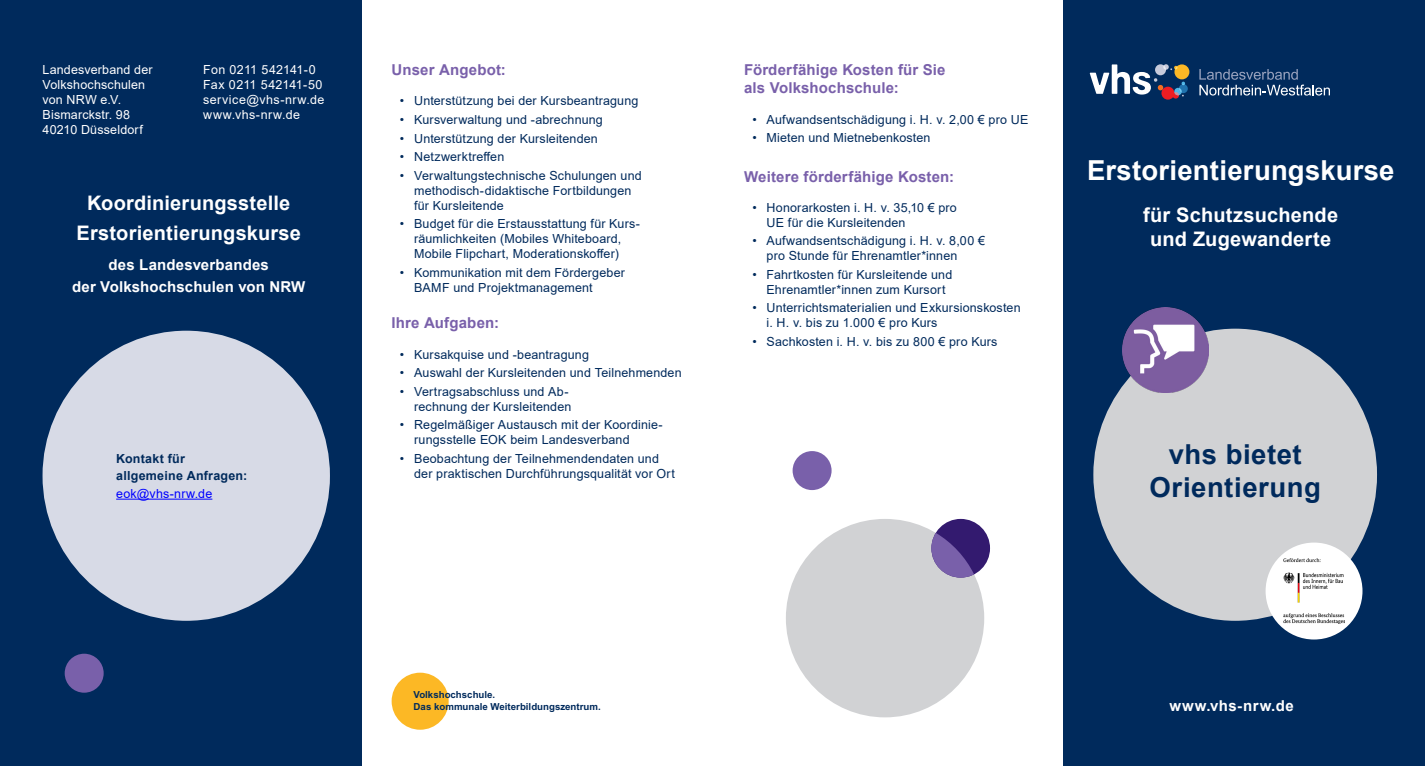
<style>
.page{position:relative;width:1425px;height:766px;background:#fff}
.page>*{position:absolute;margin:0;border:0;box-sizing:border-box;transform-origin:0 0}
.XL{font:700 27.5px "Arial";letter-spacing:.005em;color:#fff}
.S{font:700 27.5px/33px "Arial";letter-spacing:.02em;color:#002a5c;text-align:center}
.L{font:700 20px "Arial";letter-spacing:.01em;color:#fff}
.M{font:700 20px/24px "Arial";letter-spacing:.01em;color:#fff;text-align:center}
.Überschrift_Fließtext_10Pt{font:700 15px/18px "Arial";letter-spacing:.01em;color:#7960aa}
.Überschrift_M{font:700 15px "Arial";letter-spacing:.01em;color:#fff}
.L-2{font:700 15px "Arial";letter-spacing:.01em;color:#fff}
.S-2{font:700 15px "Arial";letter-spacing:.04em;color:#fff}
.t1{font:12.5px/15px "Arial";letter-spacing:.015em;color:#002a5c}
.Überschrift_Fließtext_10Pt-2{font:12.5px "Arial";letter-spacing:.015em;color:#fff}
.S-3{font:12.5px "Arial";letter-spacing:.03em;color:#fff}
.Teamnamen{font:700 12.5px "Arial";letter-spacing:.02em;color:#002a5c}
.S-4{font:12.5px "Arial";letter-spacing:.005em;color:#fff}
.S-5{font:12.5px "Arial";letter-spacing:.01em;color:#fff}
.Teamnamen-2{font:12.5px "Arial";letter-spacing:.015em;color:#00f}
.t2{font:700 9.62px/11.6px "Arial";color:#002a5c}
</style>
<div class="page">
<div style="left:0;top:0;width:361px;height:765px;background:#002a5c"></div>
<div style="left:1063px;top:0;width:361px;height:765px;background:#002a5c"></div>
<div style="left:1093px;top:328px;width:283px;height:292px;background:#d1d2d4;border-radius:50%"></div>
<div style="left:391px;top:672px;width:57px;height:57px;background:#fcb825;border-radius:50%"></div>
<img style="left:1123px;top:307px;width:85px;height:85px">
<div style="left:1265px;top:542px;width:97px;height:97px;background:#fff;border-radius:50%"></div>
<img style="left:1283px;top:558px;width:61px;height:65px">
<div style="left:43px;top:330px;width:287px;height:290px;background:#d7dae6;border-radius:50%"></div>
<svg style="left:1199px;top:69px;width:130px;height:26px"></svg>
<svg style="left:1089px;top:64px;width:100px;height:36px"></svg>
<div style="left:786px;top:518px;width:198px;height:199px;background:#d1d2d4;border-radius:50%"></div>
<div style="left:931px;top:518px;width:59px;height:59px;background:#331a6f;border-radius:50%"></div>
<svg style="left:931px;top:532px;width:43px;height:45px"></svg>
<div style="left:792px;top:451px;width:39px;height:39px;background:#7960aa;border-radius:50%"></div>
<div style="left:65px;top:653px;width:39px;height:39px;background:#7960aa;border-radius:50%"></div>
<hr style="left:116px;top:498px;width:96px;height:1px;background:#00f">
<p class="Überschrift_Fließtext_10Pt-2" style="left:43px;top:61px;width:112px">Landesverband der</p>
<p class="Überschrift_Fließtext_10Pt-2" style="left:43px;top:76px;width:104px">Volkshochschulen</p>
<p class="Überschrift_Fließtext_10Pt-2" style="left:43px;top:91px;width:80px">von NRW e.V.</p>
<p class="Überschrift_Fließtext_10Pt-2" style="left:43px;top:106px;width:89px">Bismarckstr. 98</p>
<p class="Überschrift_Fließtext_10Pt-2" style="left:43px;top:121px;width:102px">40210 Düsseldorf</p>
<p class="S-5" style="left:203px;top:61px;width:114px">Fon 0211 542141-0</p>
<p class="S-4" style="left:203px;top:76px;width:121px">Fax 0211 542141-50</p>
<p class="S-3" style="left:203px;top:91px;width:123px">service@vhs-nrw.de</p>
<p class="S-3" style="left:203px;top:106px;width:98px">www.vhs-nrw.de</p>
<p class="L" style="left:87px;top:189px;width:204px">Koordinierungsstelle</p>
<p class="L" style="left:77px;top:219px;width:226px">Erstorientierungskurse</p>
<p class="L-2" style="left:108px;top:254px;width:162px">des Landesverbandes</p>
<p class="Überschrift_M" style="left:72px;top:276px;width:235px">der Volkshochschulen von NRW</p>
<p class="Teamnamen" style="left:116px;top:449px;width:70px">Kontakt für</p>
<p class="Teamnamen" style="left:116px;top:467px;width:133px">allgemeine Anfragen:</p>
<p class="Teamnamen-2" style="left:116px;top:484px;width:98px">eok@vhs-nrw.de</p>
<p class="Überschrift_Fließtext_10Pt" style="left:391px;top:61px;width:116px">Unser Angebot:</p>
<p class="t1" style="left:400px;top:93px;width:240px">• Unterstützung bei der Kursbeantragung</p>
<p class="t1" style="left:400px;top:112px;width:204px">• Kursverwaltung und -abrechnung</p>
<p class="t1" style="left:400px;top:131px;width:199px">• Unterstützung der Kursleitenden</p>
<p class="t1" style="left:400px;top:149px;width:106px">• Netzwerktreffen</p>
<p class="t1" style="left:414px;top:168px;width:229px;text-indent:-14px">• Verwaltungstechnische Schulungen und methodisch-didaktische Fortbildungen für Kursleitende</p>
<p class="t1" style="left:400px;top:216px;width:241px;text-align:center">• Budget für die Erstausstattung für Kurs&shy;räumlichkeiten (Mobiles Whiteboard,<br>Mobile Flipchart, Moderationskoffer)</p>
<p class="t1" style="left:414px;top:265px;width:212px;text-indent:-14px">• Kommunikation mit dem Fördergeber<br>BAMF und Projektmanagement</p>
<p class="Überschrift_Fließtext_10Pt" style="left:391px;top:314px;width:109px">Ihre Aufgaben:</p>
<p class="t1" style="left:400px;top:346px;width:190px">• Kursakquise und -beantragung</p>
<p class="t1" style="left:400px;top:365px;width:283px">• Auswahl der Kursleitenden und Teilnehmenden</p>
<p class="t1" style="left:400px;top:383px;width:173px;text-align:right">• Vertragsabschluss und Ab&shy;rechnung der Kursleitenden</p>
<p class="t1" style="left:414px;top:417px;width:250px;text-indent:-14px">• Regelmäßiger Austausch mit der Koordinie&shy;rungsstelle EOK beim Landesverband</p>
<p class="t1" style="left:414px;top:450px;width:262px;text-indent:-14px">• Beobachtung der Teilnehmendendaten und der praktischen Durchführungsqualität vor Ort</p>
<p class="Überschrift_Fließtext_10Pt" style="left:744px;top:61px;width:203px">Förderfähige Kosten für Sie als Volkshochschule:</p>
<p class="t1" style="left:752px;top:111px;width:277px">• Aufwandsentschädigung i. H. v. 2,00 € pro UE</p>
<p class="t1" style="left:752px;top:130px;width:180px">• Mieten und Mietnebenkosten</p>
<p class="Überschrift_Fließtext_10Pt" style="left:744px;top:167px;width:211px">Weitere förderfähige Kosten:</p>
<p class="t1" style="left:766px;top:200px;width:192px;text-indent:-14px">• Honorarkosten i. H. v. 35,10 € pro<br>UE für die Kursleitenden</p>
<p class="t1" style="left:766px;top:233px;width:220px;text-indent:-14px">• Aufwandsentschädigung i. H. v. 8,00 € pro Stunde für Ehrenamtler*innen</p>
<p class="t1" style="left:752px;top:267px;width:201px;text-align:center">• Fahrtkosten für Kursleitende und<br>Ehrenamtler*innen zum Kursort</p>
<p class="t1" style="left:766px;top:300px;width:255px;text-indent:-14px">• Unterrichtsmaterialien und Exkursionskosten i. H. v. bis zu 1.000 € pro Kurs</p>
<p class="t1" style="left:752px;top:334px;width:246px">• Sachkosten i. H. v. bis zu 800 € pro Kurs</p>
<p class="XL" style="left:1087px;top:151px;width:309px">Erstorientierungskurse</p>
<p class="M" style="left:1143px;top:203px;width:196px">für Schutzsuchende und Zugewanderte</p>
<p class="S" style="left:1149px;top:438px;width:173px">vhs bietet<br>Orientierung</p>
<p class="t2" style="left:413px;top:689px;width:189px">Volkshochschule.<br>Das kommunale Weiterbildungszentrum.</p>
<p class="S-2" style="left:1169px;top:694px;width:126px">www.vhs-nrw.de</p>
</div>
